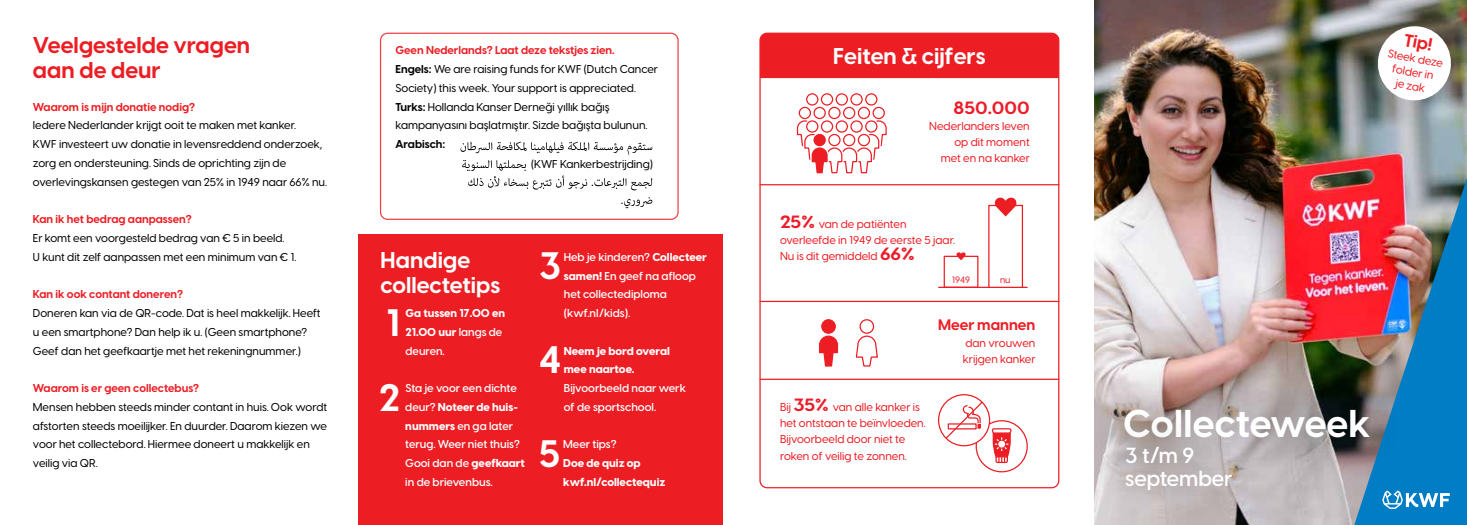
<style>
.page{position:relative;width:1467px;height:525px;background:#fff}
.page>*{position:absolute;margin:0;border:0;box-sizing:border-box;transform-origin:0 0}
.t1{font:700 38.12px "Visby CF";letter-spacing:.005em;color:#fff}
.t2{font:700 37.62px "Visby CF";color:#fff}
.t3{font:700 22.5px/24.8px "Visby CF";color:#fff}
.t4{font:700 22.5px/24.8px "Visby CF";color:#ed1d24}
.t5{font:600 21.5px/23.6px "Visby CF";letter-spacing:-.005em;color:#fff}
.t6{font:700 17.5px "Visby CF";color:#ed1c29;scale:1.1 1}
.t7{font:700 17.5px "Visby CF";color:#ed1d24}
.t8{font:700 15px "Visby CF";color:#ed1d24}
.t9{font:500 11.25px/18.8px "Visby CF";color:#000}
.t10{font:500 11.25px/16.2px "Visby CF";color:#ed1d24}
.t11{font:600 11.25px/18.8px "Visby CF";color:#fff}
.t12{font:700 11.25px "Visby CF";color:#ed1d24}
.t13{font:800 11.25px/18.8px "Visby CF";color:#fff}
.t14{font:700 11.25px "Visby CF";color:#000}
.t15{font:500 9px "Visby CF";color:#ed1d24}
.s1{font-weight:700;color:#ed1d24}
.s2{font-weight:700}
.s3{font-weight:600}
.s4{font-weight:800}
.s5{font-weight:700;font-size:17.5px;color:#ed1c29}
</style>
<div class="page">
<div style="left:358px;top:235px;width:365px;height:289px;background:#ed1d24"></div>
<div style="left:380px;top:33px;width:299px;height:187px;border:1px solid #ed1d24;border-radius:7px"></div>
<img style="left:1095px;top:0;width:372px;height:524px">
<img style="left:1354px;top:178px;width:113px;height:346px">
<div style="left:1087px;top:371px;width:317px;height:104px;background:#000;opacity:.5"></div>
<div style="left:1090px;top:410px;width:176px;height:114px;background:#000;opacity:.5"></div>
<svg style="left:1382px;top:490px;width:68px;height:18px"></svg>
<svg style="left:1375px;top:23px;width:79px;height:80px"></svg>
<svg style="left:621px;top:197px;width:31px;height:11px"></svg>
<svg style="left:461px;top:141px;width:191px;height:49px"></svg>
<div style="left:761px;top:33px;width:298px;height:45px;background:#ed1d24"></div>
<hr style="left:760px;top:184px;width:299px;height:1px;background:#ed1d24">
<hr style="left:760px;top:300px;width:299px;height:2px;background:#ed1d24">
<hr style="left:760px;top:378px;width:299px;height:2px;background:#ed1d24">
<div style="left:944px;top:255px;width:34px;height:33px;background:#fff;border:1px solid #ed1d24"></div>
<hr style="left:939px;top:286px;width:88px;height:2px;background:#ed1d24">
<div style="left:988px;top:205px;width:35px;height:83px;background:#fff;border:1px solid #ed1d24"></div>
<svg style="left:994px;top:197px;width:23px;height:19px"></svg>
<svg style="left:956px;top:252px;width:10px;height:8px"></svg>
<div style="left:834px;top:92px;width:15px;height:15px;border:4px solid #fff;border-radius:50%"></div>
<div style="left:836px;top:94px;width:11px;height:11px;background:#fff;border-radius:50%"></div>
<div style="left:836px;top:93px;width:12px;height:12px;border:1px solid #ed1d24;border-radius:50%"></div>
<div style="left:849px;top:92px;width:15px;height:15px;border:4px solid #fff;border-radius:50%"></div>
<div style="left:851px;top:94px;width:11px;height:11px;background:#fff;border-radius:50%"></div>
<div style="left:850px;top:93px;width:13px;height:12px;border:1px solid #ed1d24;border-radius:50%"></div>
<div style="left:820px;top:92px;width:14px;height:15px;border:4px solid #fff;border-radius:50%"></div>
<div style="left:821px;top:94px;width:12px;height:11px;background:#fff;border-radius:50%"></div>
<div style="left:821px;top:93px;width:12px;height:12px;border:1px solid #ed1d24;border-radius:50%"></div>
<div style="left:805px;top:92px;width:15px;height:15px;border:4px solid #fff;border-radius:50%"></div>
<div style="left:807px;top:94px;width:11px;height:11px;background:#fff;border-radius:50%"></div>
<div style="left:806px;top:93px;width:12px;height:12px;border:1px solid #ed1d24;border-radius:50%"></div>
<div style="left:864px;top:92px;width:15px;height:15px;border:4px solid #fff;border-radius:50%"></div>
<div style="left:866px;top:94px;width:11px;height:11px;background:#fff;border-radius:50%"></div>
<div style="left:865px;top:93px;width:12px;height:12px;border:1px solid #ed1d24;border-radius:50%"></div>
<svg style="left:796px;top:104px;width:91px;height:70px"></svg>
<div style="left:976px;top:420px;width:52px;height:52px;border:1px solid #ed1d24;border-radius:50%"></div>
<svg style="left:991px;top:422px;width:21px;height:41px"></svg>
<svg style="left:939px;top:394px;width:51px;height:51px"></svg>
<div style="left:938px;top:394px;width:52px;height:52px;border:1px solid #ed1d24;border-radius:50%"></div>
<svg style="left:945px;top:400px;width:39px;height:39px"></svg>
<svg style="left:819px;top:319px;width:20px;height:48px"></svg>
<svg style="left:855px;top:319px;width:23px;height:48px"></svg>
<div style="left:759px;top:33px;width:300px;height:455px;border:1px solid #ed1d24;border-radius:7px"></div>
<h3 class="t4" style="left:33px;top:32px;width:219px">Veelgestelde vragen aan de deur</h3>
<p class="t12" style="left:33px;top:98px;width:164px">Waarom is mijn donatie nodig?</p>
<p class="t9" style="left:33px;top:115px;width:296px">Iedere Nederlander krijgt ooit te maken met kanker.<br>KWF investeert uw donatie in levensreddend onderzoek, zorg en ondersteuning. Sinds de oprichting zijn de overlevingskansen gestegen van 25% in 1949 naar 66% nu.</p>
<p class="t12" style="left:33px;top:210px;width:160px">Kan ik het bedrag aanpassen?</p>
<p class="t9" style="left:33px;top:228px;width:265px">Er komt een voorgesteld bedrag van € 5 in beeld.<br>U kunt dit zelf aanpassen met een minimum van € 1.</p>
<p class="t12" style="left:33px;top:285px;width:151px">Kan ik ook contant doneren?</p>
<p class="t9" style="left:33px;top:303px;width:289px">Doneren kan via de QR-code. Dat is heel makkelijk. Heeft u een smartphone? Dan help ik u. (Geen smartphone?<br>Geef dan het geefkaartje met het rekeningnummer.)</p>
<p class="t12" style="left:33px;top:379px;width:168px">Waarom is er geen collectebus?</p>
<p class="t9" style="left:33px;top:396px;width:296px">Mensen hebben steeds minder contant in huis. Ook wordt afstorten steeds moeilijker. En duurder. Daarom kiezen we voor het collectebord. Hiermee doneert u makkelijk en veilig via QR.</p>
<p class="t9" style="left:395px;top:40px;width:264px"><span class="s1">Geen Nederlands? Laat deze tekstjes zien.<br></span><span class="s2">Engels:</span> We are raising funds for KWF (Dutch Cancer Society) this week. Your support is appreciated.<br><span class="s2">Turks:</span> Hollanda Kanser Derneği yıllık bağış kampanyasını başlatmıştır. Sizde bağışta bulunun.</p>
<p class="t14" style="left:395px;top:135px;width:51px">Arabisch:</p>
<p class="t9" style="left:531px;top:154px;width:123px">(KWF Kankerbestrijding)</p>
<h3 class="t3" style="left:380px;top:247px;width:121px">Handige collectetips</h3>
<h2 class="t2" style="left:386px;top:293px;width:16px">1</h2>
<p class="t13" style="left:406px;top:303px;width:101px">Ga tussen 17.00 en<br>21.00 uur <span class="s3">langs de deuren.</span></p>
<h2 class="t2" style="left:379px;top:368px;width:22px">2</h2>
<p class="t11" style="left:405px;top:378px;width:121px">Sta je voor een dichte deur? <span class="s4">Noteer de huis&shy;nummers</span> en ga later terug. Weer niet thuis?<br>Gooi dan de <span class="s4">geefkaart </span>in de brievenbus.</p>
<h2 class="t2" style="left:539px;top:237px;width:23px">3</h2>
<p class="t11" style="left:564px;top:246px;width:145px">Heb je kinderen? <span class="s4">Collecteer samen!</span> En geef na afloop het collectediploma (kwf.nl/kids).</p>
<h2 class="t2" style="left:539px;top:331px;width:23px">4</h2>
<p class="t13" style="left:564px;top:340px;width:108px">Neem je bord overal mee naartoe.</p>
<p class="t11" style="left:564px;top:378px;width:124px">Bijvoorbeeld naar werk of de sportschool.</p>
<h2 class="t2" style="left:539px;top:424px;width:23px">5</h2>
<p class="t11" style="left:563px;top:434px;width:55px">Meer tips?</p>
<p class="t13" style="left:563px;top:453px;width:104px">Doe de quiz op kwf.nl/collectequiz</p>
<h3 class="t3" style="left:833px;top:42px;width:154px">Feiten &amp; cijfers</h3>
<h3 class="t6" style="left:954px;top:94px;width:71px">850.000</h3>
<p class="t10" style="left:929px;top:117px;width:102px;text-align:right">Nederlanders leven op dit moment<br>met en na kanker</p>
<p class="t10" style="left:780px;top:215px;width:177px"><span class="s5">25%</span> van de patiënten overleefde in 1949 de eerste 5 jaar.<br>Nu is dit gemiddeld <span class="s5">66%</span></p>
<p class="t15" style="left:952px;top:273px;width:19px">1949</p>
<p class="t15" style="left:1000px;top:273px;width:12px">nu</p>
<p class="t10" style="left:780px;top:398px;width:147px">Bij <span class="s5">35%</span> van alle kanker is het ontstaan te beïnvloeden.<br>Bijvoorbeeld door niet te roken of veilig te zonnen.</p>
<h3 class="t8" style="left:938px;top:313px;width:99px">Meer mannen</h3>
<p class="t10" style="left:963px;top:333px;width:74px">dan vrouwen krijgen kanker</p>
<h3 class="t7" style="left:1407px;top:26px;width:30px;rotate:10deg">Tip!</h3>
<p class="t10" style="left:1389px;top:46px;width:57px;line-height:14px;text-align:center;rotate:10deg">Steek deze folder in<br>je zak</p>
<h1 class="t1" style="left:1123px;top:393px;width:249px">Collecteweek</h1>
<h3 class="t5" style="left:1125px;top:442px;width:109px">3 t/m 9 september</h3>
</div>
